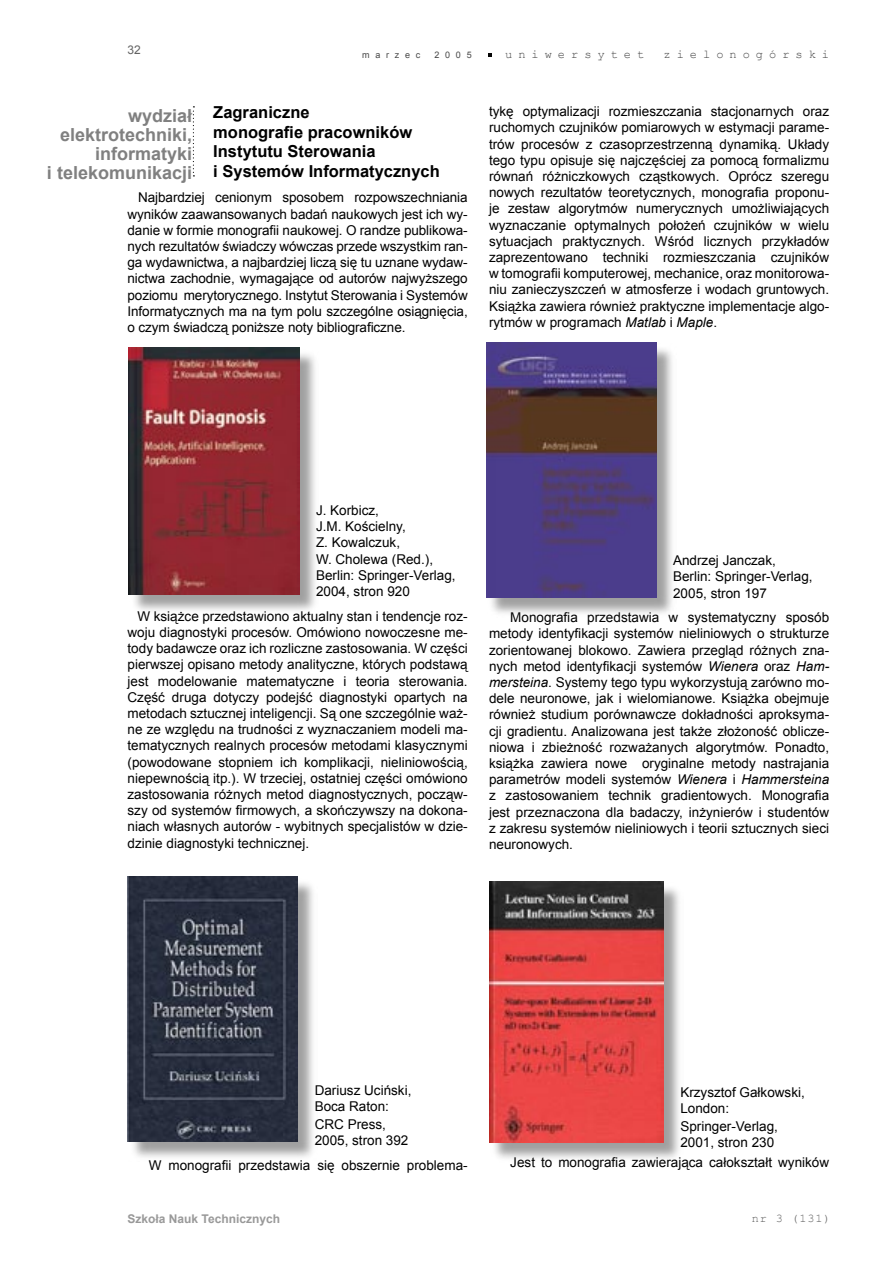
<style>
.page{position:relative;width:893px;height:1263px;background:#fff}
.page>*{position:absolute;margin:0;border:0;box-sizing:border-box;transform-origin:0 0}
.wydzial{font:700 18px "Arial";color:#808080}
.tytul_informacji{font:700 16.5px/19.6px "Arial";color:#000}
.Tekst_podstawowy_wcięty_2{font:13.5px/16.2px "Arial";color:#000}
.Tekst_podstawowy_wcięty{font:13.5px/16.2px "Arial";letter-spacing:-.005em;color:#000;text-align:justify}
.t1{font:12px "Courier New";letter-spacing:.5em;color:#484848}
.wydzial-2{font:700 12px "Arial";color:#999}
.Tekst_podstawowy_wcięty-2{font:12px "Arial";color:#636363}
.t2{font:11.85px "Courier New";color:#636363}
.t3{font:9px "Arial";letter-spacing:.64em;color:#484848}
.s1{font-style:italic}
</style>
<div class="page">
<svg style="left:193px;top:106px;width:1px;height:70px"></svg>
<div style="left:130px;top:349px;width:189px;height:265px;background:#808080;opacity:.75"></div>
<img style="left:129px;top:348px;width:170px;height:246px">
<div style="left:128px;top:878px;width:189px;height:284px;background:#808080;opacity:.75"></div>
<img style="left:128px;top:877px;width:170px;height:264px">
<div style="left:487px;top:343px;width:189px;height:274px;background:#808080;opacity:.75"></div>
<img style="left:486px;top:342px;width:170px;height:255px">
<div style="left:490px;top:882px;width:194px;height:281px;background:#808080;opacity:.75"></div>
<img style="left:489px;top:881px;width:174px;height:262px">
<p class="Tekst_podstawowy_wcięty-2" style="left:128px;top:42px;width:15px">32</p>
<p class="t3" style="left:362px;top:49px;width:60px">marzec</p>
<p class="t3" style="left:434px;top:49px;width:39px">2005</p>
<p class="t1" style="left:505px;top:47px;width:141px">uniwersytet</p>
<p class="t1" style="left:664px;top:47px;width:167px">zielonogórski</p>
<p class="tytul_informacji" style="left:213px;top:103px;width:228px">Zagraniczne<br>monografie pracowników<br>Instytutu Sterowania<br>i Systemów Informatycznych</p>
<p class="Tekst_podstawowy_wcięty" style="left:128px;top:190px;width:342px;text-indent:11px">Najbardziej cenionym sposobem rozpowszechniania wyników zaawansowanych badań naukowych jest ich wy&shy;danie w formie monografii naukowej. O randze publikowa&shy;nych rezultatów świadczy wówczas przede wszystkim ran&shy;ga wydawnictwa, a najbardziej liczą się tu uznane wydaw&shy;nictwa zachodnie, wymagające od autorów najwyższego poziomu merytorycznego. Instytut Sterowania i Systemów Informatycznych ma na tym polu szczególne osiągnięcia, o czym świadczą poniższe noty bibliograficzne.</p>
<p class="wydzial" style="left:128px;top:104px;width:66px">wydział</p>
<p class="wydzial" style="left:60px;top:123px;width:134px">elektrotechniki,</p>
<p class="wydzial" style="left:95px;top:142px;width:99px">informatyki</p>
<p class="wydzial" style="left:47px;top:161px;width:147px">i telekomunikacji</p>
<p class="Tekst_podstawowy_wcięty_2" style="left:489px;top:103px;width:342px;text-align:justify">tykę optymalizacji rozmieszczania stacjonarnych oraz ruchomych czujników pomiarowych w estymacji parame&shy;trów procesów z czasoprzestrzenną dynamiką. Układy tego typu opisuje się najczęściej za pomocą formalizmu równań różniczkowych cząstkowych. Oprócz szeregu nowych rezultatów teoretycznych, monografia proponu&shy;je zestaw algorytmów numerycznych umożliwiających wyznaczanie optymalnych położeń czujników w wielu sytuacjach praktycznych. Wśród licznych przykładów zaprezentowano techniki rozmieszczania czujników w tomografii komputerowej, mechanice, oraz monitorowa&shy;niu zanieczyszczeń w atmosferze i wodach gruntowych.<br>Książka zawiera również praktyczne implementacje algo&shy;rytmów w programach <span class="s1">Matlab</span> i <span class="s1">Maple</span>.</p>
<p class="Tekst_podstawowy_wcięty_2" style="left:316px;top:502px;width:141px">J. Korbicz,<br>J.M. Kościelny,<br>Z. Kowalczuk,<br>W. Cholewa (Red.),<br>Berlin: Springer-Verlag,<br>2004, stron 920</p>
<p class="Tekst_podstawowy_wcięty_2" style="left:128px;top:608px;width:342px;text-align:justify;text-indent:10px">W książce przedstawiono aktualny stan i tendencje roz&shy;woju diagnostyki procesów. Omówiono nowoczesne me&shy;tody badawcze oraz ich rozliczne zastosowania. W części pierwszej opisano metody analityczne, których podstawą jest modelowanie matematyczne i teoria sterowania.<br>Część druga dotyczy podejść diagnostyki opartych na metodach sztucznej inteligencji. Są one szczególnie waż&shy;ne ze względu na trudności z wyznaczaniem modeli ma&shy;tematycznych realnych procesów metodami klasycznymi (powodowane stopniem ich komplikacji, nieliniowością, niepewnością itp.). W trzeciej, ostatniej części omówiono zastosowania różnych metod diagnostycznych, począw&shy;szy od systemów firmowych, a skończywszy na dokona&shy;niach własnych autorów - wybitnych specjalistów w dzie&shy;dzinie diagnostyki technicznej.</p>
<p class="Tekst_podstawowy_wcięty_2" style="left:673px;top:552px;width:141px">Andrzej Janczak,<br>Berlin: Springer-Verlag,<br>2005, stron 197</p>
<p class="Tekst_podstawowy_wcięty_2" style="left:489px;top:609px;width:342px;text-align:justify;text-indent:21px">Monografia przedstawia w systematyczny sposób metody identyfikacji systemów nieliniowych o strukturze zorientowanej blokowo. Zawiera przegląd różnych zna&shy;nych metod identyfikacji systemów <span class="s1">Wienera</span> oraz <span class="s1">Ham&shy;mersteina</span>. Systemy tego typu wykorzystują zarówno mo&shy;dele neuronowe, jak i wielomianowe. Książka obejmuje również studium porównawcze dokładności aproksyma&shy;cji gradientu. Analizowana jest także złożoność oblicze&shy;niowa i zbieżność rozważanych algorytmów. Ponadto, książka zawiera nowe oryginalne metody nastrajania parametrów modeli systemów <span class="s1">Wienera</span> i <span class="s1">Hammersteina </span>z zastosowaniem technik gradientowych. Monografia jest przeznaczona dla badaczy, inżynierów i studentów z zakresu systemów nieliniowych i teorii sztucznych sieci neuronowych.</p>
<p class="Tekst_podstawowy_wcięty_2" style="left:315px;top:1082px;width:98px">Dariusz Uciński,<br>Boca Raton:</p>
<p class="Tekst_podstawowy_wcięty_2" style="left:315px;top:1116px;width:95px">CRC Press,<br>2005, stron 392</p>
<p class="Tekst_podstawowy_wcięty_2" style="left:149px;top:1157px;width:320px">W monografii przedstawia się obszernie problema-</p>
<p class="wydzial-2" style="left:128px;top:1210px;width:154px">Szkoła Nauk Technicznych</p>
<p class="Tekst_podstawowy_wcięty_2" style="left:680px;top:1084px;width:126px">Krzysztof Gałkowski,<br>London:</p>
<p class="Tekst_podstawowy_wcięty_2" style="left:680px;top:1118px;width:99px">Springer-Verlag,<br>2001, stron 230</p>
<p class="Tekst_podstawowy_wcięty_2" style="left:510px;top:1155px;width:320px">Jest to monografia zawierająca całokształt wyników</p>
<p class="t2" style="left:752px;top:1211px;width:80px">nr 3 (131)</p>
</div>
